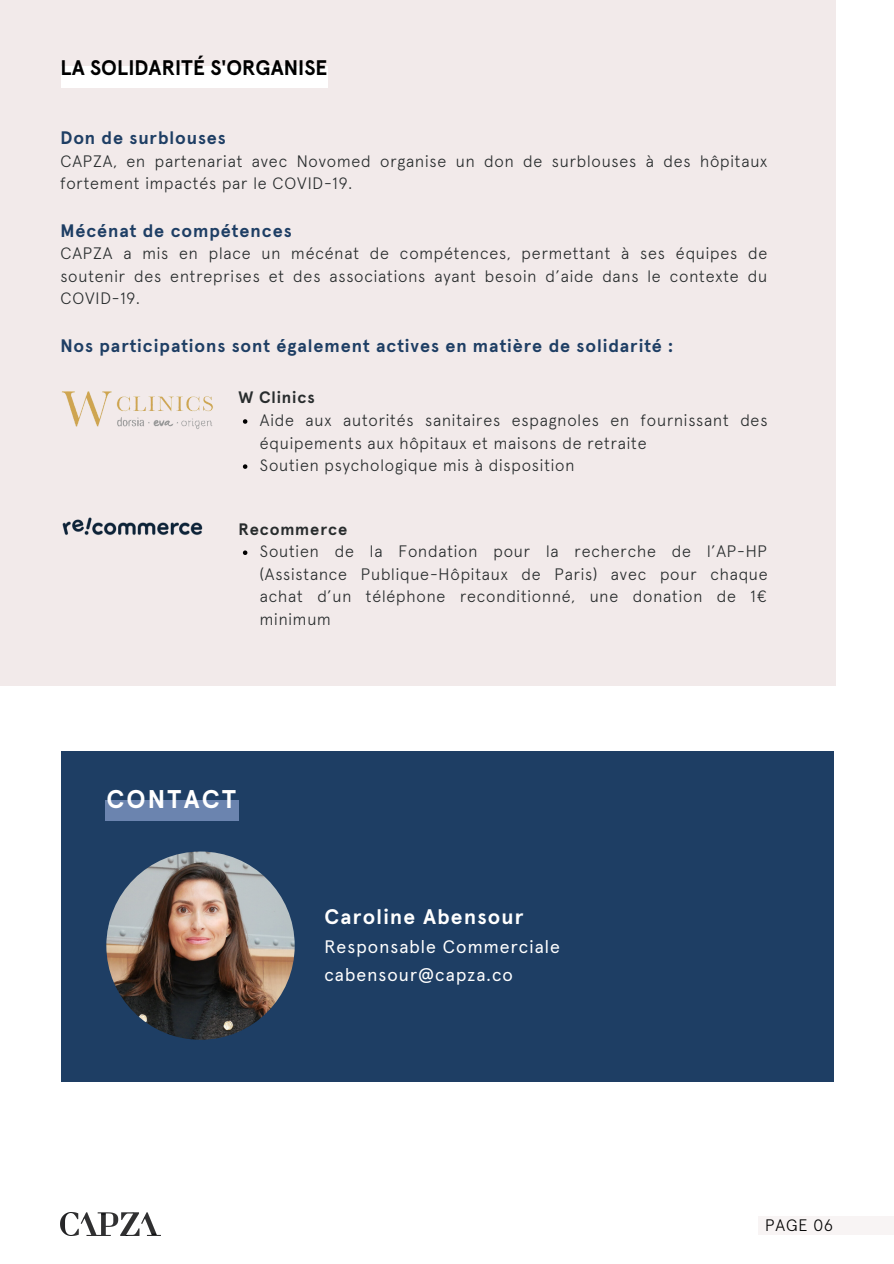
<style>
.page{position:relative;width:894px;height:1264px;background:#fff}
.page>*{position:absolute;margin:0;border:0;box-sizing:border-box;transform-origin:0 0}
.t1{font:700 25.5px "Apercu Pro";letter-spacing:.08em;color:#fff}
.t2{font:700 21px "Apercu Pro";color:#000}
.t3{font:700 21px "Apercu Pro";letter-spacing:.06em;color:#fff}
.t4{font:700 18px "Apercu Pro";letter-spacing:.05em;color:#1e3e64}
.t5{font:18px/28.2px "Apercu Pro";letter-spacing:.06em;color:#fff}
.t6{font:300 16.5px/22.5px "Apercu Pro";letter-spacing:.05em;color:#282c2d}
.t7{font:700 16.5px "Apercu Pro";letter-spacing:.05em;color:#282c2d}
.t8{font:300 16.5px "Apercu Pro";letter-spacing:.05em;color:#000}
</style>
<div class="page">
<div style="left:758px;top:1215px;width:135px;height:19px;background:#f8f4f4"></div>
<img style="left:60px;top:1212px;width:101px;height:23px">
<div style="left:0;top:0;width:835px;height:686px;background:#f2eaea"></div>
<div style="left:61px;top:67px;width:266px;height:21px;background:#fff"></div>
<div style="left:61px;top:751px;width:772px;height:330px;background:#1e3e64"></div>
<img style="left:106px;top:851px;width:188px;height:188px;border-radius:50%">
<img style="left:62px;top:391px;width:151px;height:38px">
<img style="left:62px;top:517px;width:141px;height:18px">
<div style="left:105px;top:800px;width:133px;height:21px;background:#6b84af"></div>
<svg style="left:243px;top:419px;width:4px;height:5px"></svg>
<svg style="left:243px;top:464px;width:4px;height:5px"></svg>
<svg style="left:243px;top:550px;width:4px;height:5px"></svg>
<p class="t2" style="left:60px;top:58px;width:268px">LA SOLIDARITÉ S'ORGANISE</p>
<p class="t4" style="left:60px;top:130px;width:167px">Don de surblouses</p>
<p class="t6" style="left:60px;top:151px;width:708px">CAPZA, en partenariat avec Novomed organise un don de surblouses à des hôpitaux fortement impactés par le COVID-19.</p>
<p class="t4" style="left:60px;top:222px;width:233px">Mécénat de compétences</p>
<p class="t6" style="left:60px;top:243px;width:708px;text-align:justify">CAPZA a mis en place un mécénat de compétences, permettant à ses équipes de soutenir des entreprises et des associations ayant besoin d’aide dans le contexte du COVID-19.</p>
<p class="t4" style="left:60px;top:337px;width:614px">Nos participations sont également actives en matière de solidarité :</p>
<p class="t7" style="left:238px;top:390px;width:78px">W Clinics</p>
<p class="t6" style="left:260px;top:410px;width:509px">Aide aux autorités sanitaires espagnoles en fournissant des équipements aux hôpitaux et maisons de retraite<br>Soutien psychologique mis à disposition</p>
<p class="t7" style="left:238px;top:521px;width:110px">Recommerce</p>
<p class="t6" style="left:260px;top:541px;width:509px;text-align:justify">Soutien de la Fondation pour la recherche de l’AP-HP (Assistance Publique-Hôpitaux de Paris) avec pour chaque achat d’un téléphone reconditionné, une donation de 1€ minimum</p>
<h1 class="t1" style="left:106px;top:787px;width:131px">CONTACT</h1>
<p class="t3" style="left:324px;top:907px;width:201px">Caroline Abensour</p>
<p class="t5" style="left:324px;top:933px;width:237px">Responsable Commerciale cabensour@capza.co</p>
<p class="t8" style="left:765px;top:1217px;width:69px">PAGE 06</p>
</div>
